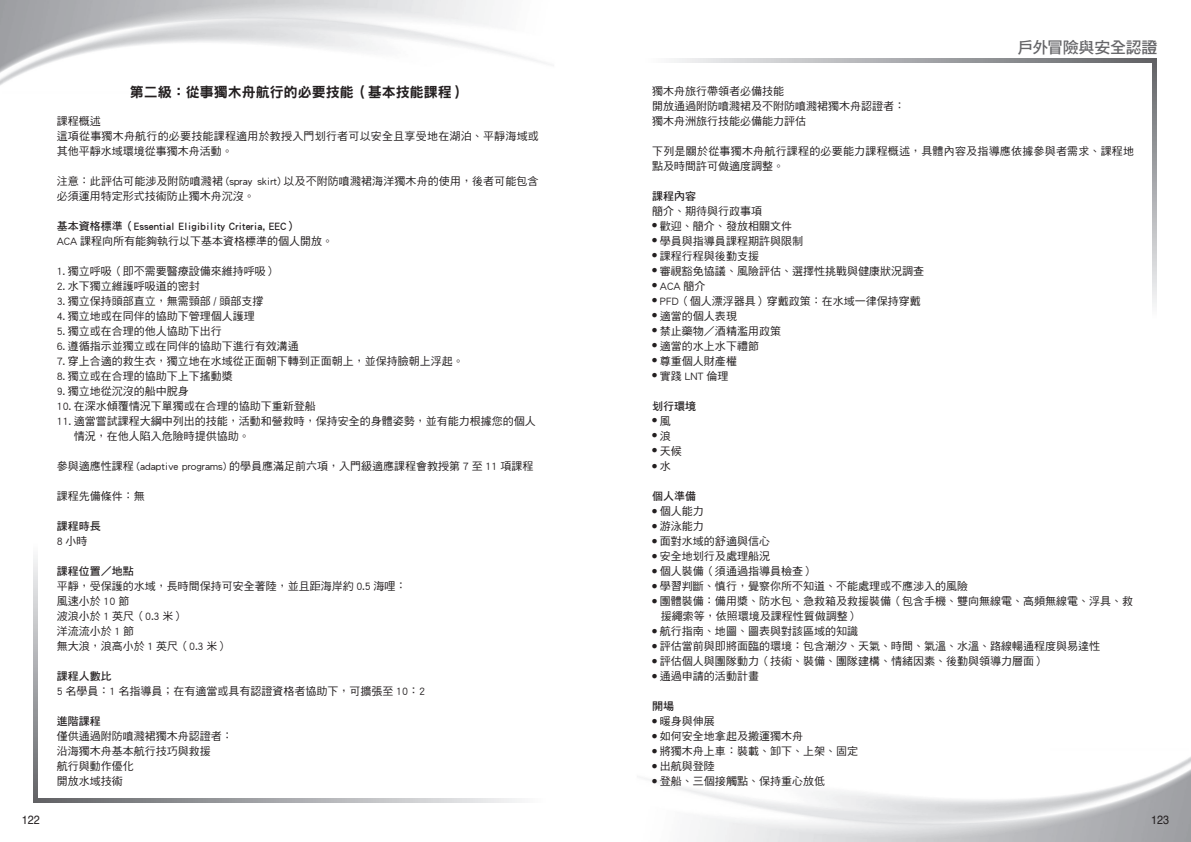
<style>
.page{position:relative;width:1191px;height:842px;background:#fff}
.page>*{position:absolute;margin:0;border:0;box-sizing:border-box;transform-origin:0 0}
.t1{font:16px "DF Hei Std W7";letter-spacing:-.025em;color:#656568}
.t2{font:14px "DF Hei Std W9";color:#231f20}
.t3{font:12px "Helvetica";color:#231f20;scale:.9 1}
.t4{font:11px/15px "DF Hei Std W5";color:#231f20}
.t5{font:11px/15px "DF Hei Std W5";letter-spacing:.02em;color:#231f20}
.t6{font:11px "DF Hei Std W7";color:#231f20}
.t7{font:300 5px "Adobe Ming Std";color:#231f20}
.s1{font-family:"DF Hei Std W5";font-weight:400;font-size:11px}
</style>
<div class="page">
<svg style="left:38px;top:798px;width:482px;height:4px;background:#a8a9ac"></svg>
<svg style="left:34px;top:556px;width:4px;height:246px"></svg>
<svg style="left:671px;top:59px;width:481px;height:3px"></svg>
<svg style="left:1152px;top:59px;width:4px;height:247px"></svg>
<p class="t2" style="left:130px;top:84px;width:338px">第二級：從事獨木舟航行的必要技能（基本技能課程）</p>
<p class="t5" style="left:57px;top:113px;width:484px">課程概述<br>這項從事獨木舟航行的必要技能課程適用於教授入門划行者可以安全且享受地在湖泊、平靜海域或其他平靜水域環境從事獨木舟活動。</p>
<p class="t4" style="left:57px;top:173px;width:483px">注意：此評估可能涉及附防噴濺裙 (spray skirt) 以及不附防噴濺裙海洋獨木舟的使用，後者可能包含必須運用特定形式技術防止獨木舟沉沒。</p>
<p class="t6" style="left:57px;top:220px;width:242px">基本資格標準（Essential Eligibility Criteria, EEC）</p>
<p class="t4" style="left:57px;top:233px;width:278px">ACA 課程向所有能夠執行以下基本資格標準的個人開放。</p>
<p class="t4" style="left:57px;top:263px;width:221px">1. 獨立呼吸（即不需要醫療設備來維持呼吸）</p>
<p class="t4" style="left:57px;top:278px;width:144px">2. 水下獨立維護呼吸道的密封</p>
<p class="t4" style="left:57px;top:293px;width:208px">3. 獨立保持頭部直立，無需頸部 / 頭部支撐</p>
<p class="t4" style="left:57px;top:308px;width:199px">4. 獨立地或在同伴的協助下管理個人護理</p>
<p class="t4" style="left:57px;top:323px;width:166px">5. 獨立或在合理的他人協助下出行</p>
<p class="t4" style="left:57px;top:338px;width:243px">6. 遵循指示並獨立或在同伴的協助下進行有效溝通</p>
<p class="t4" style="left:57px;top:353px;width:408px">7. 穿上合適的救生衣，獨立地在水域從正面朝下轉到正面朝上，並保持臉朝上浮起。</p>
<p class="t4" style="left:57px;top:368px;width:177px">8. 獨立或在合理的協助下上下搖動槳</p>
<p class="t4" style="left:57px;top:383px;width:133px">9. 獨立地從沉沒的船中脫身</p>
<p class="t4" style="left:57px;top:398px;width:261px">10. 在深水傾覆情況下單獨或在合理的協助下重新登船</p>
<p class="t4" style="left:74px;top:413px;width:464px;text-indent:-17px">11. 適當嘗試課程大綱中列出的技能，活動和營救時，保持安全的身體姿勢，並有能力根據您的個人情況，在他人陷入危險時提供協助。</p>
<p class="t4" style="left:57px;top:458px;width:478px">參與適應性課程 (adaptive programs) 的學員應滿足前六項，入門級適應課程會教授第 7 至 11 項課程</p>
<p class="t4" style="left:57px;top:488px;width:89px">課程先備條件：無</p>
<p class="t6" style="left:57px;top:520px;width:45px">課程時長</p>
<p class="t4" style="left:57px;top:533px;width:32px">8 小時</p>
<p class="t6" style="left:57px;top:565px;width:79px">課程位置／地點</p>
<p class="t4" style="left:57px;top:578px;width:351px">平靜，受保護的水域，長時間保持可安全著陸，並且距海岸約 0.5 海哩：風速小於 10 節<br>波浪小於 1 英尺（0.3 米）<br>洋流流小於 1 節<br>無大浪，浪高小於 1 英尺（0.3 米）</p>
<p class="t6" style="left:57px;top:670px;width:56px">課程人數比</p>
<p class="t4" style="left:57px;top:683px;width:370px">5 名學員：1 名指導員；在有適當或具有認證資格者協助下，可擴張至 10：2</p>
<p class="t6" style="left:57px;top:715px;width:45px">進階課程</p>
<p class="t4" style="left:57px;top:728px;width:177px">僅供通過附防噴濺裙獨木舟認證者：沿海獨木舟基本航行技巧與救援<br>航行與動作優化<br>開放水域技術</p>
<h1 class="t1" style="left:1017px;top:39px;width:142px">戶外冒險與安全認證</h1>
<p class="t4" style="left:652px;top:83px;width:254px">獨木舟旅行帶領者必備技能<br>開放通過附防噴濺裙及不附防噴濺裙獨木舟認證者：獨木舟洲旅行技能必備能力評估</p>
<p class="t5" style="left:652px;top:143px;width:483px">下列是關於從事獨木舟航行課程的必要能力課程概述，具體內容及指導應依據參與者需求、課程地點及時間許可做適度調整。</p>
<p class="t6" style="left:652px;top:190px;width:45px">課程內容</p>
<p class="t4" style="left:652px;top:203px;width:111px">簡介、期待與行政事項</p>
<p class="t4" style="left:652px;top:218px;width:141px"><sup>●</sup> 歡迎、簡介、發放相關文件</p>
<p class="t4" style="left:652px;top:233px;width:152px"><sup>●</sup> 學員與指導員課程期許與限制</p>
<p class="t4" style="left:652px;top:248px;width:108px"><sup>●</sup> 課程行程與後勤支援</p>
<p class="t4" style="left:652px;top:263px;width:273px"><sup>●</sup> 審視豁免協議、風險評估、選擇性挑戰與健康狀況調查</p>
<p class="t4" style="left:652px;top:278px;width:55px"><sup>●</sup> ACA 簡介</p>
<p class="t4" style="left:652px;top:293px;width:270px"><sup>●</sup> PFD（個人漂浮器具）穿戴政策：在水域一律保持穿戴</p>
<p class="t4" style="left:652px;top:308px;width:86px"><sup>●</sup> 適當的個人表現</p>
<p class="t4" style="left:652px;top:323px;width:130px"><sup>●</sup> 禁止藥物／酒精濫用政策</p>
<p class="t4" style="left:652px;top:338px;width:108px"><sup>●</sup> 適當的水上水下禮節</p>
<p class="t4" style="left:652px;top:353px;width:86px"><sup>●</sup> 尊重個人財產權</p>
<p class="t4" style="left:652px;top:368px;width:78px"><sup>●</sup> 實踐 LNT 倫理</p>
<p class="t6" style="left:652px;top:400px;width:45px">划行環境</p>
<p class="t7" style="left:652px;top:418px;width:20px">● <span class="s1">風</span></p>
<p class="t7" style="left:652px;top:433px;width:20px">● <span class="s1">浪</span></p>
<p class="t4" style="left:652px;top:443px;width:31px"><sup>●</sup> 天候</p>
<p class="t7" style="left:652px;top:463px;width:20px">● <span class="s1">水</span></p>
<p class="t6" style="left:652px;top:490px;width:45px">個人準備</p>
<p class="t4" style="left:652px;top:503px;width:53px"><sup>●</sup> 個人能力</p>
<p class="t4" style="left:652px;top:518px;width:53px"><sup>●</sup> 游泳能力</p>
<p class="t4" style="left:652px;top:533px;width:119px"><sup>●</sup> 面對水域的舒適與信心</p>
<p class="t4" style="left:652px;top:548px;width:119px"><sup>●</sup> 安全地划行及處理船況</p>
<p class="t4" style="left:652px;top:563px;width:163px"><sup>●</sup> 個人裝備（須通過指導員檢查）</p>
<p class="t4" style="left:652px;top:578px;width:317px"><sup>●</sup> 學習判斷、慎行，覺察你所不知道、不能處理或不應涉入的風險</p>
<p class="t4" style="left:660px;top:593px;width:474px;text-indent:-9px"><sup>●</sup> 團體裝備：備用槳、防水包、急救箱及救援裝備（包含手機、雙向無線電、高頻無線電、浮具、救援繩索等，依照環境及課程性質做調整）</p>
<p class="t4" style="left:652px;top:623px;width:207px"><sup>●</sup> 航行指南、地圖、圖表與對該區域的知識</p>
<p class="t4" style="left:652px;top:638px;width:449px"><sup>●</sup> 評估當前與即將面臨的環境：包含潮汐、天氣、時間、氣溫、水溫、路線暢通程度與易達性</p>
<p class="t4" style="left:652px;top:653px;width:394px"><sup>●</sup> 評估個人與團隊動力（技術、裝備、團隊建構、情緒因素、後勤與領導力層面）</p>
<p class="t4" style="left:652px;top:668px;width:108px"><sup>●</sup> 通過申請的活動計畫</p>
<p class="t6" style="left:652px;top:700px;width:23px">開場</p>
<p class="t4" style="left:652px;top:713px;width:64px"><sup>●</sup> 暖身與伸展</p>
<p class="t4" style="left:652px;top:728px;width:152px"><sup>●</sup> 如何安全地拿起及搬運獨木舟</p>
<p class="t4" style="left:652px;top:743px;width:207px"><sup>●</sup> 將獨木舟上車：裝載、卸下、上架、固定</p>
<p class="t4" style="left:652px;top:758px;width:64px"><sup>●</sup> 出航與登陸</p>
<p class="t4" style="left:652px;top:773px;width:174px"><sup>●</sup> 登船、三個接觸點、保持重心放低</p>
<p class="t3" style="left:22px;top:815px;width:22px">122</p>
<p class="t3" style="left:1151px;top:815px;width:22px">123</p>
</div>
